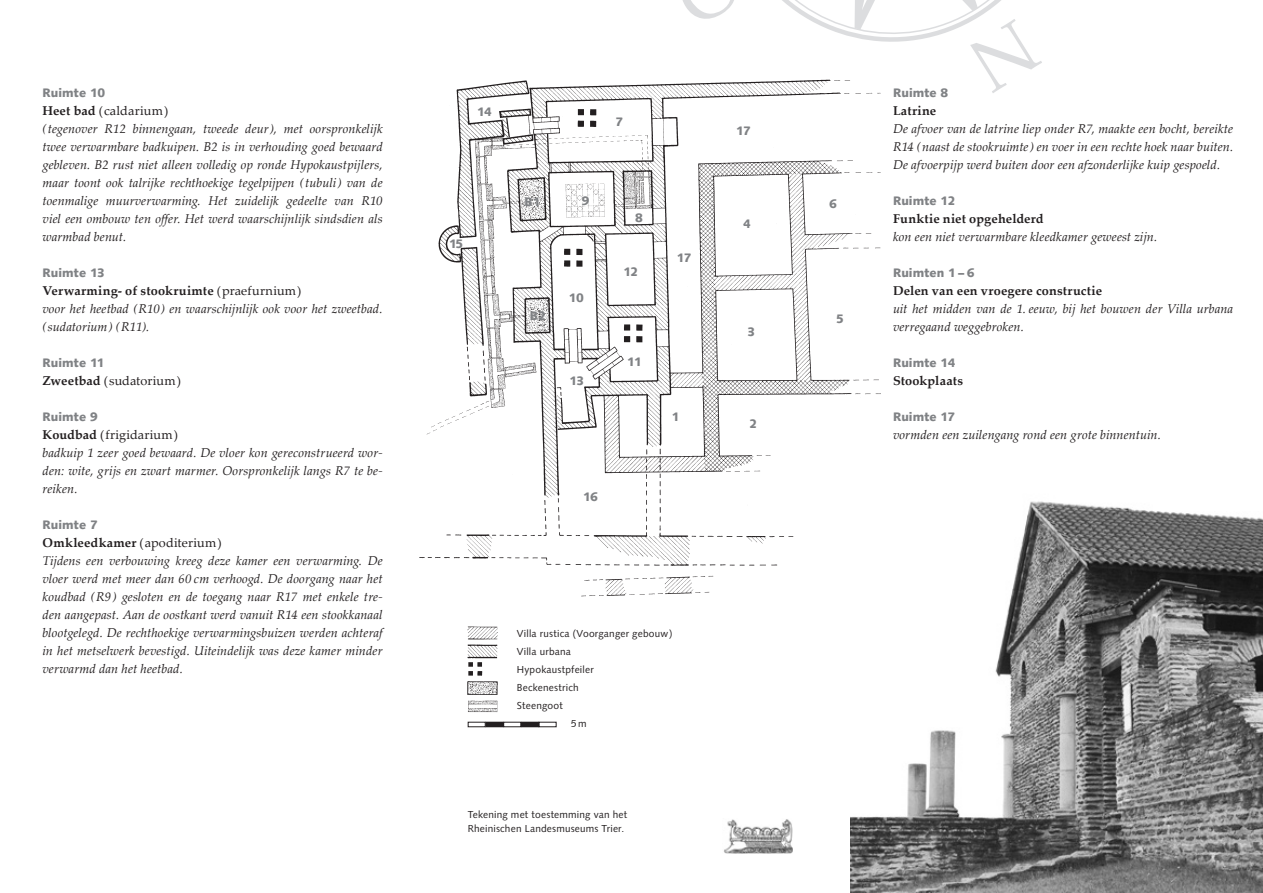
<style>
.page{position:relative;width:1263px;height:893px;background:#fff}
.page>*{position:absolute;margin:0;border:0;box-sizing:border-box;transform-origin:0 0}
.t1{font:italic 12.75px/18px "Palatino Linotype";letter-spacing:.005em;color:#231f20}
.t2{font:800 12.75px "Syntax H";letter-spacing:.01em;color:#808285}
.t3{font:700 12.75px "Palatino Linotype";letter-spacing:.015em;color:#231f20}
.t4{font:12.75px "Palatino Linotype";color:#231f20}
.t5{font:10.5px/13.5px "Syntax";letter-spacing:.02em;color:#231f20}
.s1{font-weight:700;font-style:normal}
.s2{font-style:normal}
.s3{font-weight:700}
</style>
<div class="page">
<img style="left:850px;top:501px;width:413px;height:392px">
<img style="left:419px;top:80px;width:464px;height:520px">
<img style="left:724px;top:819px;width:68px;height:34px">
<img style="left:468px;top:626px;width:30px;height:14px">
<img style="left:468px;top:645px;width:30px;height:14px">
<img style="left:468px;top:663px;width:14px;height:12px">
<img style="left:467px;top:681px;width:31px;height:14px">
<img style="left:468px;top:700px;width:29px;height:12px">
<div style="left:486px;top:722px;width:17px;height:5px;background:#231f20"></div>
<div style="left:522px;top:722px;width:17px;height:5px;background:#231f20"></div>
<svg style="left:705px;top:0;width:296px;height:93px"></svg>
<p class="t2" style="left:43px;top:86px;width:64px">Ruimte 10</p>
<p class="t1" style="left:43px;top:101px;width:342px"><span class="s1">Heet bad</span> <span class="s2">( caldarium )<br></span>(tegenover R12 binnengaan, tweede deur), met oorspronkelijk twee verwarmbare badkuipen. B2 is in verhouding goed bewaard gebleven. B2 rust niet alleen volledig op ronde Hypokaustpijlers, maar toont ook talrijke rechthoekige tegelpijpen (tubuli) van de toenmalige muurverwarming. Het zuidelijk gedeelte van R10 viel een ombouw ten offer. Het werd waarschijnlijk sindsdien als warmbad benut.</p>
<p class="t2" style="left:43px;top:266px;width:64px">Ruimte 13</p>
<p class="t1" style="left:43px;top:281px;width:342px"><span class="s1">Verwarming- of stookruimte</span> <span class="s2">( praefurnium )<br></span>voor het heetbad (R10) en waarschijnlijk ook voor het zweetbad. (sudatorium) (R11).</p>
<p class="t2" style="left:43px;top:356px;width:64px">Ruimte 11</p>
<p class="t4" style="left:43px;top:372px;width:140px"><span class="s3">Zweetbad</span> ( sudatorium )</p>
<p class="t2" style="left:43px;top:410px;width:57px">Ruimte 9</p>
<p class="t1" style="left:43px;top:425px;width:342px"><span class="s1">Koudbad</span> <span class="s2">( frigidarium )<br></span>badkuip 1 zeer goed bewaard. De vloer kon gereconstrueerd wor&shy;den: wite, grijs en zwart marmer. Oorspronkelijk langs R7 te be&shy;reiken.</p>
<p class="t2" style="left:43px;top:518px;width:57px">Ruimte 7</p>
<p class="t1" style="left:43px;top:533px;width:342px"><span class="s1">Omkleedkamer</span> <span class="s2">( apoditerium )<br></span>Tijdens een verbouwing kreeg deze kamer een verwarming. De vloer werd met meer dan 60 cm verhoogd. De doorgang naar het koudbad (R9) gesloten en de toegang naar R17 met enkele tre&shy;den aangepast. Aan de oostkant werd vanuit R14 een stookkanaal blootgelegd. De rechthoekige verwarmingsbuizen werden achteraf in het metselwerk bevestigd. Uiteindelijk was deze kamer minder verwarmd dan het heetbad.</p>
<p class="t2" style="left:477px;top:105px;width:16px">14</p>
<p class="t2" style="left:449px;top:237px;width:16px">15</p>
<p class="t2" style="left:615px;top:115px;width:9px">7</p>
<p class="t2" style="left:524px;top:194px;width:18px">B1</p>
<p class="t2" style="left:582px;top:194px;width:9px">9</p>
<p class="t2" style="left:530px;top:309px;width:18px">B2</p>
<p class="t2" style="left:569px;top:290px;width:17px">10</p>
<p class="t2" style="left:569px;top:374px;width:16px">13</p>
<p class="t2" style="left:635px;top:210px;width:9px">8</p>
<p class="t2" style="left:623px;top:265px;width:16px">12</p>
<p class="t2" style="left:627px;top:354px;width:16px">11</p>
<p class="t2" style="left:583px;top:489px;width:16px">16</p>
<p class="t2" style="left:677px;top:251px;width:16px">17</p>
<p class="t2" style="left:672px;top:410px;width:9px">1</p>
<p class="t2" style="left:736px;top:123px;width:16px">17</p>
<p class="t2" style="left:743px;top:217px;width:9px">4</p>
<p class="t2" style="left:747px;top:325px;width:9px">3</p>
<p class="t2" style="left:749px;top:417px;width:9px">2</p>
<p class="t5" style="left:517px;top:627px;width:157px">Villa rustica (Voorganger gebouw)</p>
<p class="t5" style="left:517px;top:645px;width:55px">Villa urbana</p>
<p class="t5" style="left:517px;top:663px;width:78px">Hypokaustpfeiler</p>
<p class="t5" style="left:517px;top:681px;width:63px">Beckenestrich</p>
<p class="t5" style="left:517px;top:699px;width:47px">Steengoot</p>
<p class="t5" style="left:571px;top:717px;width:17px">5m</p>
<p class="t5" style="left:468px;top:808px;width:161px">Tekening met toestemming van het<br>Rheinischen Landesmuseums Trier.</p>
<p class="t2" style="left:829px;top:197px;width:9px">6</p>
<p class="t2" style="left:836px;top:311px;width:9px">5</p>
<p class="t2" style="left:893px;top:86px;width:57px">Ruimte 8</p>
<p class="t3" style="left:893px;top:102px;width:45px">Latrine</p>
<p class="t1" style="left:893px;top:119px;width:342px;text-align:justify">De afvoer van de latrine liep onder R7, maakte een bocht, bereikte R14 (naast de stookruimte) en voer in een rechte hoek naar buiten.<br>De afvoerpijp werd buiten door een afzonderlijke kuip gespoeld.</p>
<p class="t2" style="left:893px;top:194px;width:64px">Ruimte 12</p>
<p class="t3" style="left:893px;top:210px;width:152px">Funktie niet opgehelderd</p>
<p class="t1" style="left:893px;top:227px;width:266px">kon een niet verwarmbare kleedkamer geweest zijn.</p>
<p class="t2" style="left:893px;top:266px;width:83px">Ruimten 1–6</p>
<p class="t3" style="left:893px;top:282px;width:211px">Delen van een vroegere constructie</p>
<p class="t1" style="left:893px;top:299px;width:342px">uit het midden van de 1. eeuw, bij het bouwen der Villa urbana verregaand weggebroken.</p>
<p class="t2" style="left:893px;top:356px;width:64px">Ruimte 14</p>
<p class="t3" style="left:893px;top:372px;width:71px">Stookplaats</p>
<p class="t2" style="left:893px;top:410px;width:64px">Ruimte 17</p>
<p class="t1" style="left:893px;top:425px;width:269px">vormden een zuilengang rond een grote binnentuin.</p>
</div>
